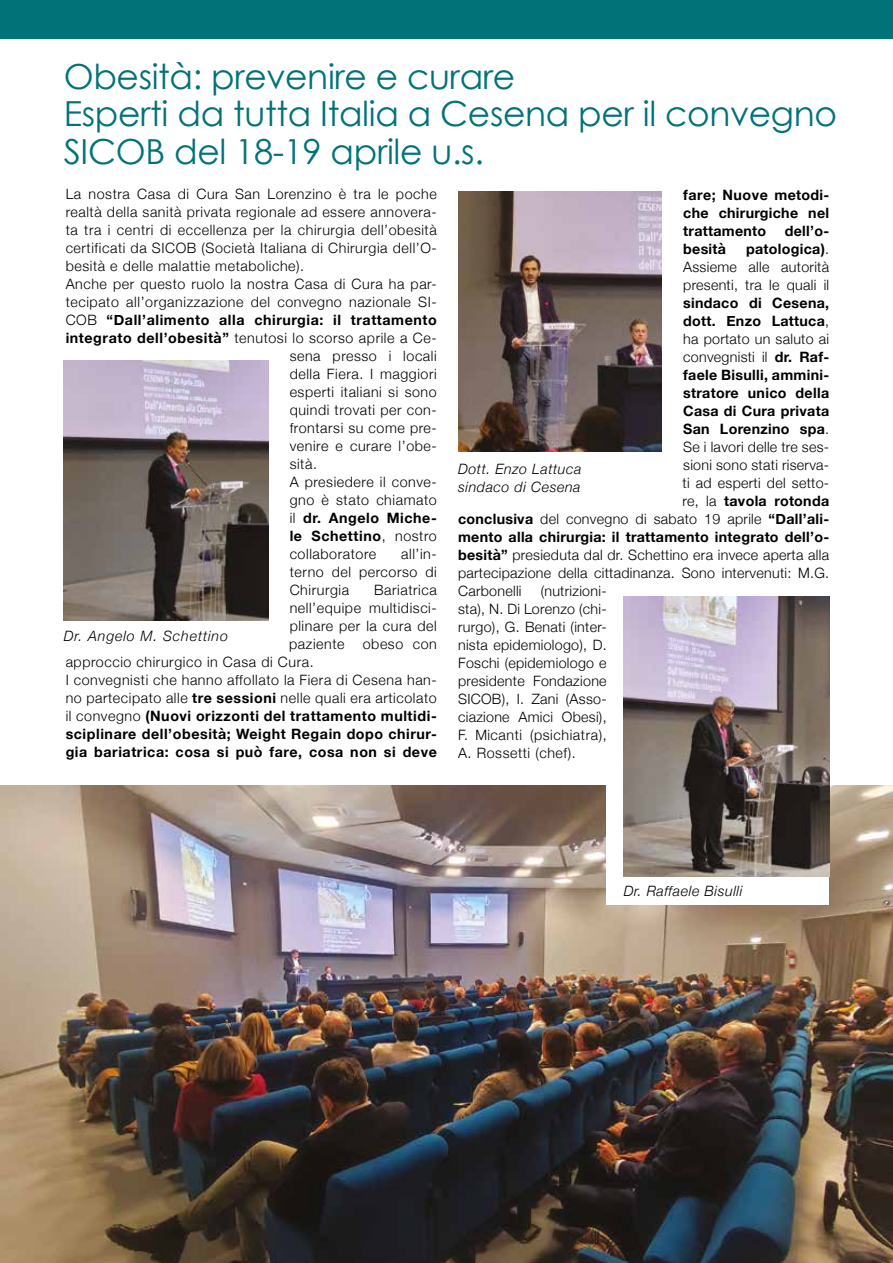
<style>
.page{position:relative;width:893px;height:1263px;background:#fff}
.page>*{position:absolute;margin:0;border:0;box-sizing:border-box;transform-origin:0 0}
.t1{font:34.5px/37.5px "Century Gothic";letter-spacing:-.01em;color:#007278}
.t2{font:300 14.25px/18px "Helvetica Neue";letter-spacing:.04em;color:#000;text-align:justify}
.t3{font:700 14.25px/18px "Helvetica Neue";letter-spacing:.04em;color:#000}
.t4{font:300 14.25px "Helvetica Neue";letter-spacing:.02em;color:#000}
.t5{font:700 14.25px/18px "Helvetica Neue";letter-spacing:.02em;color:#000;text-align:justify}
.t6{font:italic 300 14.25px/18px "Helvetica Neue";letter-spacing:.04em;color:#000}
.t7{font:italic 300 14.25px "Helvetica Neue";letter-spacing:.06em;color:#000}
.s1{font-weight:300}
.s2{font-weight:700}
</style>
<div class="page">
<img style="left:0;top:785px;width:893px;height:478px">
<div style="left:607px;top:769px;width:222px;height:136px;background:#fff"></div>
<div style="left:0;top:0;width:893px;height:38px;background:#007278"></div>
<img style="left:624px;top:597px;width:205px;height:279px">
<img style="left:64px;top:361px;width:204px;height:260px">
<img style="left:458px;top:191px;width:204px;height:261px">
<h1 class="t1" style="left:64px;top:57px;width:775px">Obesità: prevenire e curare<br>Esperti da tutta Italia a Cesena per il convegno<br>SICOB del 18-19 aprile u.s.</h1>
<p class="t2" style="left:66px;top:184px;width:373px">La nostra Casa di Cura San Lorenzino è tra le poche</p>
<p class="t2" style="left:66px;top:202px;width:373px">realtà della sanità privata regionale ad essere annovera-</p>
<p class="t2" style="left:66px;top:220px;width:373px">ta tra i centri di eccellenza per la chirurgia dell’obesità</p>
<p class="t2" style="left:66px;top:238px;width:373px">certificati da SICOB (Società Italiana di Chirurgia dell’O-</p>
<p class="t2" style="left:66px;top:256px;width:240px">besità e delle malattie metaboliche).</p>
<p class="t2" style="left:66px;top:274px;width:373px">Anche per questo ruolo la nostra Casa di Cura ha par-</p>
<p class="t2" style="left:66px;top:292px;width:373px">tecipato all’organizzazione del convegno nazionale SI-</p>
<p class="t3" style="left:66px;top:312px;width:373px"><span class="s1">COB</span> “Dall’alimento alla chirurgia: il trattamento</p>
<p class="t2" style="left:66px;top:328px;width:373px"><span class="s2">integrato dell’obesità”</span> tenutosi lo scorso aprile a Ce-</p>
<p class="t2" style="left:290px;top:346px;width:149px">sena presso i locali</p>
<p class="t2" style="left:290px;top:364px;width:149px">della Fiera. I maggiori</p>
<p class="t2" style="left:290px;top:382px;width:149px">esperti italiani si sono</p>
<p class="t2" style="left:290px;top:400px;width:149px">quindi trovati per con-</p>
<p class="t2" style="left:290px;top:418px;width:149px">frontarsi su come pre-</p>
<p class="t2" style="left:290px;top:436px;width:149px">venire e curare l’obe-</p>
<p class="t2" style="left:290px;top:454px;width:29px">sità.</p>
<p class="t2" style="left:290px;top:472px;width:149px">A presiedere il conve-</p>
<p class="t2" style="left:290px;top:490px;width:149px">gno è stato chiamato</p>
<p class="t3" style="left:290px;top:510px;width:149px"><span class="s1">il</span> dr. Angelo Miche-</p>
<p class="t3" style="left:290px;top:528px;width:149px">le Schettino<span class="s1">, nostro</span></p>
<p class="t2" style="left:290px;top:544px;width:88px">collaboratore</p>
<p class="t5" style="left:683px;top:186px;width:147px">fare; Nuove metodi&shy;che chirurgiche nel trattamento</p>
<p class="t5" style="left:785px;top:222px;width:46px">dell’o-</p>
<p class="t5" style="left:683px;top:240px;width:44px">besità</p>
<p class="t2" style="left:683px;top:238px;width:148px;text-indent:63px"><span class="s2">patologica)</span>.<br>Assieme alle autorità presenti, tra le quali il</p>
<p class="t5" style="left:683px;top:294px;width:147px">sindaco di Cesena,</p>
<p class="t5" style="left:683px;top:312px;width:147px">dott. Enzo Lattuca<span class="s1">,</span></p>
<p class="t4" style="left:683px;top:327px;width:147px">ha portato un saluto ai</p>
<p class="t4" style="left:683px;top:345px;width:147px">convegnisti il <span class="s2">dr. Raf-</span></p>
<p class="t5" style="left:683px;top:366px;width:147px">faele Bisulli, ammini-</p>
<p class="t5" style="left:683px;top:384px;width:147px">stratore unico della</p>
<p class="t5" style="left:683px;top:402px;width:147px">Casa di Cura privata</p>
<p class="t5" style="left:683px;top:420px;width:147px">San Lorenzino spa<span class="s1">.</span></p>
<p class="t4" style="left:683px;top:435px;width:147px">Se i lavori delle tre ses-</p>
<p class="t4" style="left:683px;top:453px;width:147px">sioni sono stati riserva-</p>
<p class="t4" style="left:682px;top:471px;width:148px">ti ad esperti del setto-</p>
<p class="t5" style="left:682px;top:492px;width:148px"><span class="s1">re, la</span> tavola rotonda</p>
<p class="t4" style="left:458px;top:507px;width:373px"><span class="s2">conclusiva</span> del convegno di sabato 19 aprile <span class="s2">“Dall’ali-</span></p>
<p class="t5" style="left:458px;top:528px;width:373px">mento alla chirurgia: il trattamento integrato dell’o-</p>
<p class="t4" style="left:458px;top:543px;width:373px"><span class="s2">besità”</span> presieduta dal dr. Schettino era invece aperta alla</p>
<p class="t4" style="left:458px;top:561px;width:373px">partecipazione della cittadinanza. Sono intervenuti: M.G.</p>
<p class="t4" style="left:458px;top:579px;width:65px">Carbonelli</p>
<p class="t6" style="left:458px;top:459px;width:125px">Dott. Enzo Lattuca sindaco di Cesena</p>
<p class="t2" style="left:290px;top:544px;width:149px;text-indent:111px">all’in&shy;terno del percorso di Chirurgia</p>
<p class="t2" style="left:458px;top:580px;width:150px;text-indent:83px">(nutrizioni&shy;sta), N. Di Lorenzo (chi&shy;rurgo), G. Benati (inter&shy;nista epidemiologo), D.<br>Foschi (epidemiologo e presidente Fondazione SICOB), I. Zani (Asso&shy;ciazione Amici Obesi), F. Micanti (psichiatra), A. Rossetti (chef).</p>
<p class="t2" style="left:289px;top:580px;width:149px;text-indent:85px">Bariatrica nell’equipe multidisci&shy;plinare per la cura del paziente</p>
<p class="t7" style="left:64px;top:624px;width:166px">Dr. Angelo M. Schettino</p>
<p class="t2" style="left:363px;top:634px;width:76px">obeso con</p>
<p class="t3" style="left:66px;top:654px;width:373px"><span class="s1">approccio chirurgico in Casa di Cura.<br>I convegnisti che hanno affollato la Fiera di Cesena han&shy;no partecipato alle</span> tre sessioni <span class="s1">nelle quali era articolato il convegno</span> (Nuovi orizzonti del trattamento multidi&shy;sciplinare dell’obesità; Weight Regain dopo chirur&shy;gia bariatrica: cosa si può fare, cosa non si deve</p>
<p class="t6" style="left:624px;top:881px;width:120px">Dr. Raffaele Bisulli</p>
</div>
